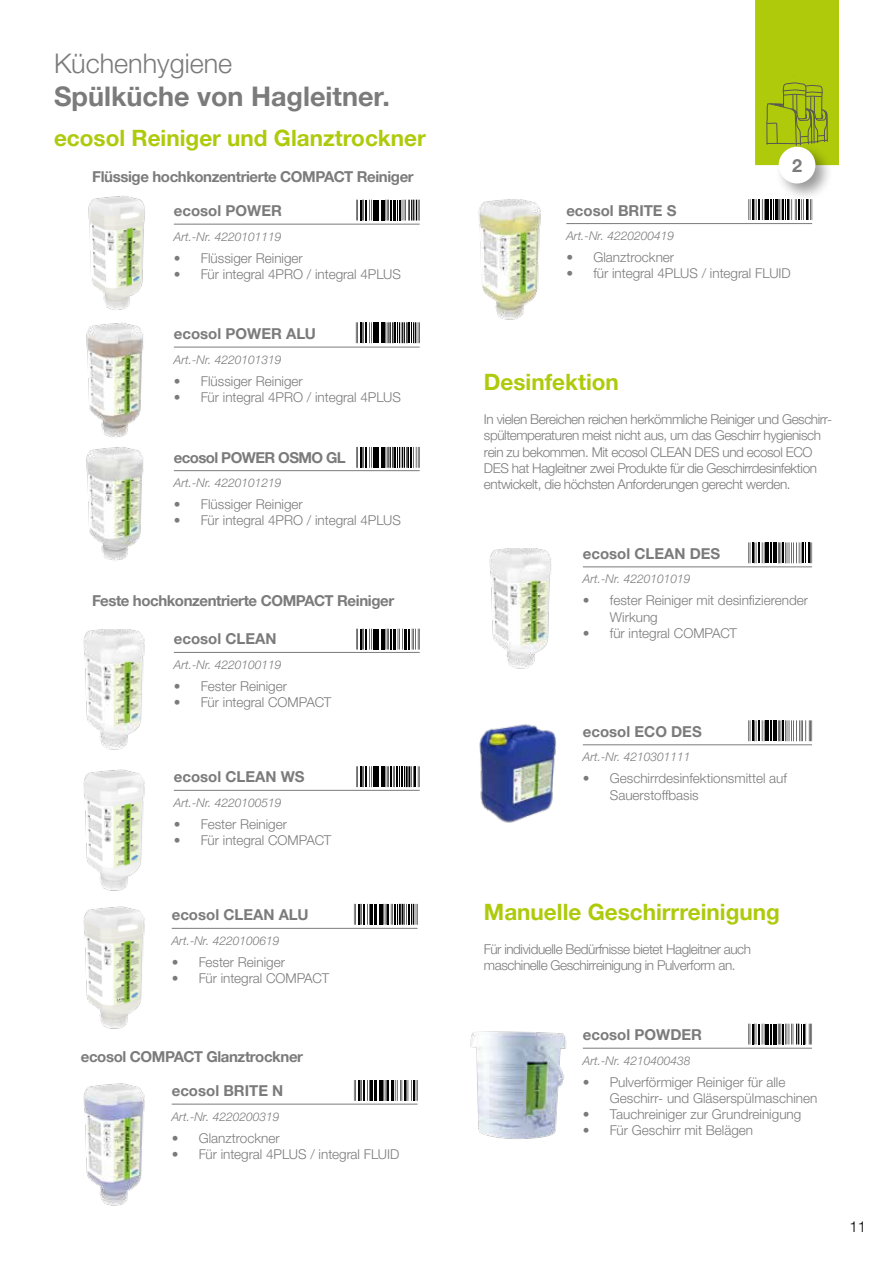
<style>
.page{position:relative;width:893px;height:1263px;background:#fff}
.page>*{position:absolute;margin:0;border:0;box-sizing:border-box;transform-origin:0 0}
.t1{font:700 27px "Helvetica Neue LTW1 G";color:#7c7b7b}
.t2{font:300 27px "Helvetica Neue LTW1 G";color:#7c7b7b}
.t3{font:700 22.5px "Helvetica Neue LTW1 G";color:#afca0b}
.t4{font:700 18px "Helvetica Neue LTW1 G";color:#7c7b7b}
.t5{font:700 15px "Helvetica Neue LTW1 G";color:#7c7b7b}
.t6{font:700 15px "Helvetica Neue LTW1 G";letter-spacing:-.025em;color:#7c7b7b}
.t7{font:300 15px "Helvetica Neue LTW1 G";color:#000}
.t8{font:300 13.5px/16.2px "Helvetica Neue LTW1 G";color:#7c7b7b}
.t9{font:300 13.5px/16.2px "Helvetica Neue LTW1 G";letter-spacing:-.03em;color:#7c7b7b}
.t10{font:italic 300 12px "Helvetica Neue LTW1 G";color:#7c7b7b}
</style>
<div class="page">
<hr style="left:583px;top:744px;width:229px;height:1px;background:#7c7b7b">
<hr style="left:583px;top:566px;width:229px;height:1px;background:#7c7b7b">
<svg style="left:748px;top:720px;width:65px;height:21px"></svg>
<img style="left:479px;top:724px;width:78px;height:99px">
<hr style="left:172px;top:1104px;width:246px;height:1px;background:#7c7b7b">
<img style="left:489px;top:548px;width:62px;height:121px">
<img style="left:83px;top:1083px;width:62px;height:123px">
<svg style="left:748px;top:542px;width:65px;height:21px"></svg>
<svg style="left:354px;top:1080px;width:64px;height:21px"></svg>
<hr style="left:566px;top:223px;width:246px;height:1px;background:#7c7b7b">
<img style="left:478px;top:200px;width:63px;height:120px">
<svg style="left:748px;top:199px;width:65px;height:21px"></svg>
<hr style="left:174px;top:224px;width:246px;height:1px;background:#7c7b7b">
<hr style="left:172px;top:928px;width:246px;height:1px;background:#7c7b7b">
<hr style="left:174px;top:470px;width:246px;height:1px;background:#7c7b7b">
<hr style="left:174px;top:347px;width:246px;height:1px;background:#7c7b7b">
<hr style="left:174px;top:652px;width:246px;height:1px;background:#7c7b7b">
<hr style="left:174px;top:790px;width:246px;height:1px;background:#7c7b7b">
<img style="left:88px;top:195px;width:57px;height:115px">
<svg style="left:356px;top:200px;width:64px;height:21px"></svg>
<img style="left:86px;top:322px;width:58px;height:116px">
<svg style="left:397px;top:447px;width:1px;height:21px"></svg>
<hr style="left:392px;top:447px;width:2px;height:21px;background:#000">
<svg style="left:356px;top:447px;width:35px;height:21px"></svg>
<hr style="left:394px;top:447px;width:2px;height:21px;background:#000">
<svg style="left:399px;top:447px;width:21px;height:21px"></svg>
<img style="left:86px;top:447px;width:58px;height:114px">
<img style="left:83px;top:629px;width:62px;height:121px">
<svg style="left:356px;top:649px;width:64px;height:1px"></svg>
<svg style="left:356px;top:629px;width:64px;height:20px"></svg>
<svg style="left:405px;top:766px;width:6px;height:21px"></svg>
<svg style="left:356px;top:766px;width:49px;height:21px"></svg>
<hr style="left:408px;top:766px;width:2px;height:21px;background:#000">
<hr style="left:406px;top:766px;width:2px;height:21px;background:#000">
<svg style="left:411px;top:766px;width:9px;height:21px"></svg>
<img style="left:83px;top:769px;width:62px;height:122px">
<svg style="left:354px;top:904px;width:64px;height:21px"></svg>
<img style="left:83px;top:906px;width:62px;height:123px">
<svg style="left:755px;top:0;width:84px;height:165px;background:#aac30f"></svg>
<div style="left:775px;top:143px;width:59px;height:59px;background:#000;opacity:.4"></div>
<div style="left:779px;top:147px;width:36px;height:36px;background:#fff;border-radius:50%"></div>
<img style="left:470px;top:1031px;width:97px;height:108px">
<hr style="left:406px;top:322px;width:2px;height:21px;background:#000">
<svg style="left:356px;top:322px;width:49px;height:21px"></svg>
<hr style="left:408px;top:322px;width:2px;height:21px;background:#000">
<svg style="left:411px;top:322px;width:9px;height:21px"></svg>
<hr style="left:583px;top:1048px;width:229px;height:1px;background:#7c7b7b">
<svg style="left:748px;top:1023px;width:64px;height:1px"></svg>
<svg style="left:748px;top:1024px;width:64px;height:20px"></svg>
<h1 class="t2" style="left:54px;top:47px;width:180px">Küchenhygiene</h1>
<h1 class="t1" style="left:54px;top:79px;width:337px">Spülküche von Hagleitner.</h1>
<h2 class="t3" style="left:54px;top:124px;width:373px">ecosol Reiniger und Glanztrockner</h2>
<p class="t6" style="left:92px;top:167px;width:323px">Flüssige hochkonzentrierte COMPACT Reiniger</p>
<p class="t5" style="left:174px;top:202px;width:110px">ecosol POWER</p>
<p class="t10" style="left:174px;top:229px;width:109px">Art.-Nr. 4220101119</p>
<p class="t8" style="left:174px;top:250px;width:131px">• Flüssiger Reiniger</p>
<p class="t8" style="left:174px;top:266px;width:229px">• Für integral 4PRO / integral 4PLUS</p>
<p class="t5" style="left:174px;top:324px;width:144px">ecosol POWER ALU</p>
<p class="t10" style="left:174px;top:352px;width:109px">Art.-Nr. 4220101319</p>
<p class="t8" style="left:174px;top:373px;width:131px">• Flüssiger Reiniger</p>
<p class="t8" style="left:174px;top:389px;width:229px">• Für integral 4PRO / integral 4PLUS</p>
<p class="t6" style="left:174px;top:448px;width:173px">ecosol POWER OSMO GL</p>
<p class="t10" style="left:174px;top:476px;width:109px">Art.-Nr. 4220101219</p>
<p class="t8" style="left:174px;top:496px;width:131px">• Flüssiger Reiniger</p>
<p class="t8" style="left:174px;top:512px;width:229px">• Für integral 4PRO / integral 4PLUS</p>
<p class="t6" style="left:92px;top:591px;width:304px">Feste hochkonzentrierte COMPACT Reiniger</p>
<p class="t5" style="left:174px;top:630px;width:104px">ecosol CLEAN</p>
<p class="t10" style="left:174px;top:657px;width:109px">Art.-Nr. 4220100119</p>
<p class="t8" style="left:174px;top:678px;width:115px">• Fester Reiniger</p>
<p class="t8" style="left:174px;top:694px;width:159px">• Für integral COMPACT</p>
<p class="t5" style="left:174px;top:768px;width:132px">ecosol CLEAN WS</p>
<p class="t10" style="left:174px;top:795px;width:109px">Art.-Nr. 4220100519</p>
<p class="t8" style="left:174px;top:816px;width:115px">• Fester Reiniger</p>
<p class="t8" style="left:174px;top:832px;width:159px">• Für integral COMPACT</p>
<p class="t5" style="left:172px;top:906px;width:138px">ecosol CLEAN ALU</p>
<p class="t10" style="left:172px;top:933px;width:109px">Art.-Nr. 4220100619</p>
<p class="t8" style="left:172px;top:954px;width:115px">• Fester Reiniger</p>
<p class="t8" style="left:172px;top:970px;width:159px">• Für integral COMPACT</p>
<p class="t6" style="left:81px;top:1047px;width:224px">ecosol COMPACT Glanztrockner</p>
<p class="t5" style="left:172px;top:1081px;width:113px">ecosol BRITE N</p>
<p class="t10" style="left:172px;top:1109px;width:109px">Art.-Nr. 4220200319</p>
<p class="t8" style="left:172px;top:1130px;width:109px">• Glanztrockner</p>
<p class="t8" style="left:172px;top:1146px;width:229px">• Für integral 4PLUS / integral FLUID</p>
<p class="t5" style="left:566px;top:201px;width:112px">ecosol BRITE S</p>
<h3 class="t4" style="left:792px;top:154px;width:12px">2</h3>
<p class="t10" style="left:566px;top:228px;width:109px">Art.-Nr. 4220200419</p>
<p class="t8" style="left:566px;top:249px;width:109px">• Glanztrockner</p>
<p class="t8" style="left:566px;top:265px;width:226px">• für integral 4PLUS / integral FLUID</p>
<h2 class="t3" style="left:484px;top:368px;width:136px">Desinfektion</h2>
<p class="t9" style="left:484px;top:411px;width:350px">In vielen Bereichen reichen herkömmliche Reiniger und Geschirr&shy;spültemperaturen meist nicht aus, um das Geschirr hygienisch rein zu bekommen. Mit ecosol CLEAN DES und ecosol ECO DES hat Hagleitner zwei Produkte für die Geschirrdesinfektion entwickelt, die höchsten Anforderungen gerecht werden.</p>
<p class="t5" style="left:583px;top:544px;width:139px">ecosol CLEAN DES</p>
<p class="t10" style="left:583px;top:572px;width:109px">Art.-Nr. 4220101019</p>
<p class="t8" style="left:610px;top:592px;width:200px;text-indent:-27px">• fester Reiniger mit desinfizierender<br>Wirkung</p>
<p class="t8" style="left:583px;top:625px;width:156px">• für integral COMPACT</p>
<p class="t5" style="left:583px;top:722px;width:120px">ecosol ECO DES</p>
<p class="t10" style="left:583px;top:750px;width:109px">Art.-Nr. 4210301111</p>
<p class="t8" style="left:610px;top:770px;width:179px;text-indent:-27px">• Geschirrdesinfektionsmittel auf<br>Sauerstoffbasis</p>
<h2 class="t3" style="left:484px;top:898px;width:297px">Manuelle Geschirrreinigung</h2>
<p class="t9" style="left:484px;top:941px;width:269px">Für individuelle Bedürfnisse bietet Hagleitner auch maschinelle Geschirreinigung in Pulverform an.</p>
<p class="t5" style="left:583px;top:1025px;width:121px">ecosol POWDER</p>
<p class="t10" style="left:583px;top:1053px;width:109px">Art.-Nr. 4210400438</p>
<p class="t8" style="left:610px;top:1074px;width:209px;text-indent:-27px">• Pulverförmiger Reiniger für alle<br>Geschirr- und Gläserspülmaschinen</p>
<p class="t8" style="left:583px;top:1106px;width:220px">• Tauchreiniger zur Grundreinigung</p>
<p class="t8" style="left:583px;top:1122px;width:172px">• Für Geschirr mit Belägen</p>
<p class="t7" style="left:849px;top:1218px;width:18px">11</p>
</div>
